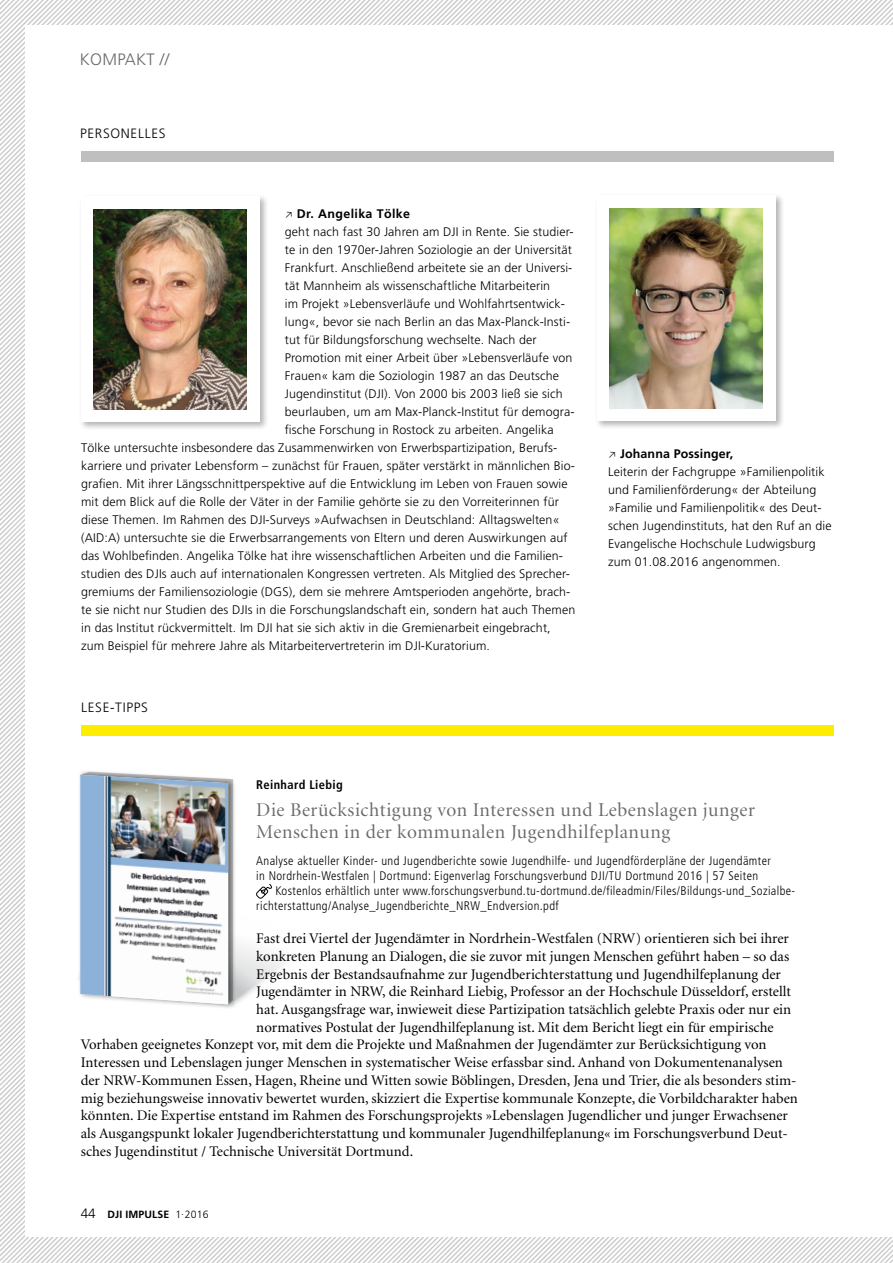
<style>
.page{position:relative;width:893px;height:1263px;background:#fff}
.page>*{position:absolute;margin:0;border:0;box-sizing:border-box;transform-origin:0 0}
.t1{font:19.5px/22.5px "Minion Display";letter-spacing:.03em;color:#6a6a6a}
.t2{font:300 16.5px "Frutiger";letter-spacing:.02em;color:#6a6a6a}
.t3{font:14.7px "Minion";color:#000}
.t4{font:300 13.5px "Frutiger";letter-spacing:.05em;color:#000}
.t5{font:300 12.45px/18px "Frutiger";letter-spacing:.01em;color:#000}
.t6{font:300 condensed 12.45px/15px "Frutiger";letter-spacing:.03em;color:#000}
.t7{font:700 12.45px "Frutiger";letter-spacing:.03em;color:#000}
.t8{font:700 condensed 12.45px "Frutiger";letter-spacing:.03em;color:#000}
.t9{font:700 10.5px "Frutiger";letter-spacing:.01em;color:#000}
.s1{font-weight:700}
.s2{font-weight:300;font-size:13.5px}
.s3{font-weight:300}
</style>
<div class="page">
<img style="left:0;top:0;width:893px;height:1263px">
<div style="left:26px;top:26px;width:867px;height:1211px;background:#fff"></div>
<div style="left:594px;top:192px;width:190px;height:237px;background:#000;opacity:.3"></div>
<div style="left:597px;top:196px;width:178px;height:225px;background:#fff"></div>
<img style="left:609px;top:208px;width:154px;height:200px">
<div style="left:81px;top:151px;width:752px;height:11px;background:#c0bfc0"></div>
<div style="left:81px;top:725px;width:752px;height:11px;background:#ffed00"></div>
<svg style="left:78px;top:771px;width:207px;height:237px"></svg>
<img style="left:80px;top:775px;width:148px;height:229px">
<div style="left:78px;top:193px;width:191px;height:237px;background:#000;opacity:.3"></div>
<div style="left:81px;top:197px;width:178px;height:225px;background:#fff"></div>
<img style="left:94px;top:210px;width:153px;height:199px">
<h2 class="t2" style="left:80px;top:50px;width:91px">KOMPAKT //</h2>
<p class="t4" style="left:80px;top:126px;width:87px">PERSONELLES</p>
<p class="t7" style="left:285px;top:206px;width:127px">□ Dr. Angelika Tölke</p>
<p class="t5" style="left:285px;top:223px;width:290px">geht nach fast 30 Jahren am DJI in Rente. Sie studier-</p>
<p class="t5" style="left:285px;top:241px;width:289px">te in den 1970er-Jahren Soziologie an der Universität</p>
<p class="t5" style="left:285px;top:259px;width:289px">Frankfurt. Anschließend arbeitete sie an der Universi-</p>
<p class="t5" style="left:285px;top:277px;width:267px">tät Mannheim als wissenschaftliche Mitarbeiterin</p>
<p class="t5" style="left:285px;top:295px;width:282px">im Projekt »Lebensverläufe und Wohlfahrtsentwick-</p>
<p class="t5" style="left:285px;top:313px;width:287px">lung«, bevor sie nach Berlin an das Max-Planck-Insti-</p>
<p class="t5" style="left:285px;top:331px;width:253px">tut für Bildungsforschung wechselte. Nach der</p>
<p class="t5" style="left:285px;top:349px;width:289px">Promotion mit einer Arbeit über »Lebensverläufe von</p>
<p class="t5" style="left:285px;top:367px;width:276px">Frauen« kam die Soziologin 1987 an das Deutsche</p>
<p class="t5" style="left:285px;top:385px;width:279px">Jugendinstitut (DJI). Von 2000 bis 2003 ließ sie sich</p>
<p class="t5" style="left:285px;top:403px;width:291px">beurlauben, um am Max-Planck-Institut für demogra-</p>
<p class="t5" style="left:285px;top:421px;width:270px">fische Forschung in Rostock zu arbeiten. Angelika</p>
<p class="t5" style="left:81px;top:439px;width:477px">Tölke untersuchte insbesondere das Zusammenwirken von Erwerbspartizipation, Berufs-</p>
<p class="t5" style="left:81px;top:457px;width:495px">karriere und privater Lebensform – zunächst für Frauen, später verstärkt in männlichen Bio-</p>
<p class="t5" style="left:81px;top:475px;width:488px">grafien. Mit ihrer Längsschnittperspektive auf die Entwicklung im Leben von Frauen sowie</p>
<p class="t5" style="left:81px;top:493px;width:479px">mit dem Blick auf die Rolle der Väter in der Familie gehörte sie zu den Vorreiterinnen für</p>
<p class="t5" style="left:81px;top:511px;width:480px">diese Themen. Im Rahmen des DJI-Surveys »Aufwachsen in Deutschland: Alltagswelten«</p>
<p class="t5" style="left:81px;top:529px;width:488px">(AID:A) untersuchte sie die Erwerbsarrangements von Eltern und deren Auswirkungen auf</p>
<p class="t5" style="left:81px;top:547px;width:483px">das Wohlbefinden. Angelika Tölke hat ihre wissenschaftlichen Arbeiten und die Familien-</p>
<p class="t5" style="left:81px;top:565px;width:490px">studien des DJIs auch auf internationalen Kongressen vertreten. Als Mitglied des Sprecher-</p>
<p class="t5" style="left:81px;top:583px;width:491px">gremiums der Familiensoziologie (DGS), dem sie mehrere Amtsperioden angehörte, brach-</p>
<p class="t5" style="left:81px;top:601px;width:496px">te sie nicht nur Studien des DJIs in die Forschungslandschaft ein, sondern hat auch Themen</p>
<p class="t5" style="left:81px;top:619px;width:471px">in das Institut rückvermittelt. Im DJI hat sie sich aktiv in die Gremienarbeit eingebracht,</p>
<p class="t5" style="left:81px;top:637px;width:410px">zum Beispiel für mehrere Jahre als Mitarbeitervertreterin im DJI-Kuratorium.</p>
<p class="t4" style="left:81px;top:700px;width:68px">LESE-TIPPS</p>
<p class="t5" style="left:608px;top:445px;width:225px">□ <span class="s1">Johanna Possinger,<br></span>Leiterin der Fachgruppe »Familienpolitik und Familienförderung« der Abteilung »Familie und Familienpolitik« des Deut&shy;schen Jugendinstituts, hat den Ruf an die Evangelische Hochschule Ludwigsburg zum 01.08.2016 angenommen.</p>
<p class="t8" style="left:256px;top:777px;width:88px">Reinhard Liebig</p>
<h1 class="t1" style="left:256px;top:799px;width:500px">Die Berücksichtigung von Interessen und Lebenslagen junger<br>Menschen in der kommunalen Jugendhilfeplanung</h1>
<p class="t6" style="left:256px;top:854px;width:516px">Analyse aktueller Kinder- und Jugendberichte sowie Jugendhilfe- und Jugendförderpläne der Jugendämter in Nordrhein-Westfalen | Dortmund: Eigenverlag Forschungsverbund DJI/TU Dortmund 2016 | 57 Seiten</p>
<p class="t6" style="left:256px;top:884px;width:540px;text-indent:19px">Kostenlos erhältlich unter www.forschungsverbund.tu-dortmund.de/fileadmin/Files/Bildungs-und_Sozialbe&shy;richterstattung/Analyse_Jugendberichte_NRW_Endversion.pdf</p>
<p class="t3" style="left:256px;top:931px;width:534px">Fast drei Viertel der Jugendämter in Nordrhein-Westfalen (NRW) orientieren sich bei ihrer</p>
<p class="t3" style="left:256px;top:949px;width:534px">konkreten Planung an Dialogen, die sie zuvor mit jungen Menschen geführt haben – so das</p>
<p class="t3" style="left:256px;top:966px;width:526px">Ergebnis der Bestandsaufnahme zur Jugendberichterstattung und Jugendhilfeplanung der</p>
<p class="t3" style="left:256px;top:984px;width:536px">Jugendämter in NRW, die Reinhard Liebig, Professor an der Hochschule Düsseldorf, erstellt</p>
<p class="t3" style="left:256px;top:1002px;width:536px">hat. Ausgangsfrage war, inwieweit diese Partizipation tatsächlich gelebte Praxis oder nur ein</p>
<p class="t3" style="left:256px;top:1020px;width:519px">normatives Postulat der Jugendhilfeplanung ist. Mit dem Bericht liegt ein für empirische</p>
<p class="t3" style="left:81px;top:1037px;width:687px">Vorhaben geeignetes Konzept vor, mit dem die Projekte und Maßnahmen der Jugendämter zur Berücksichtigung von</p>
<p class="t3" style="left:81px;top:1055px;width:704px">Interessen und Lebenslagen junger Menschen in systematischer Weise erfassbar sind. Anhand von Dokumentenanalysen</p>
<p class="t3" style="left:81px;top:1073px;width:717px">der NRW-Kommunen Essen, Hagen, Rheine und Witten sowie Böblingen, Dresden, Jena und Trier, die als besonders stim-</p>
<p class="t3" style="left:81px;top:1090px;width:719px">mig beziehungsweise innovativ bewertet wurden, skizziert die Expertise kommunale Konzepte, die Vorbildcharakter haben</p>
<p class="t3" style="left:81px;top:1108px;width:709px">könnten. Die Expertise entstand im Rahmen des Forschungsprojekts »Lebenslagen Jugendlicher und junger Erwachsener</p>
<p class="t3" style="left:81px;top:1126px;width:709px">als Ausgangspunkt lokaler Jugendberichterstattung und kommunaler Jugendhilfeplanung« im Forschungsverbund Deut-</p>
<p class="t3" style="left:81px;top:1143px;width:334px">sches Jugendinstitut / Technische Universität Dortmund.</p>
<p class="t9" style="left:81px;top:1208px;width:129px"><span class="s2">44</span> DJI IMPULSE <span class="s3">1</span><sup>.</sup><span class="s3">2016</span></p>
</div>
